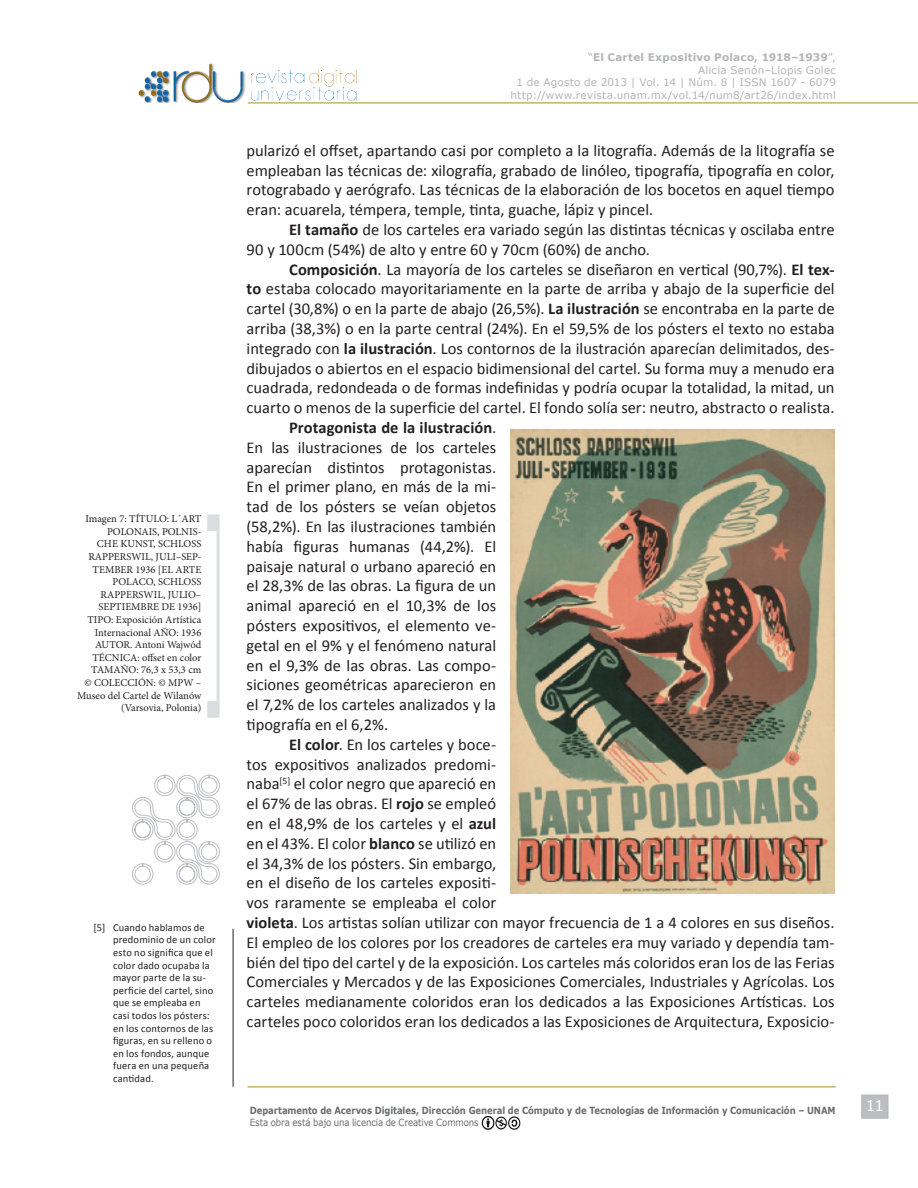
<style>
.page{position:relative;width:918px;height:1188px;background:#fff}
.page>*{position:absolute;margin:0;border:0;box-sizing:border-box;transform-origin:0 0}
.subtitulo_2_de_texto{font:16.5px/19.8px "Calibri";color:#231f20;text-align:justify}
.t1{font:15px "Verdana";color:#fff}
.epigrafe{font:10.5px/12.6px "Minion Pro";color:#231f20;text-align:right}
.nota_al_pie{font:10.5px/12.6px "Calibri";letter-spacing:.015em;color:#231f20}
.t2{font:10.5px/12.6px "Verdana";letter-spacing:.015em;color:#b4b5b8;text-align:right}
.t3{font:700 9.9px "Verdana";letter-spacing:-.01em;color:#6c6d70;scale:.86 1}
.t4{font:9.9px "Verdana";letter-spacing:-.01em;color:#6c6d70;scale:.87 1}
.s1{font-weight:700}
</style>
<div class="page">
<div style="left:861px;top:1095px;width:27px;height:24px;background:#bcbdc0"></div>
<img style="left:138px;top:63px;width:218px;height:39px">
<hr style="left:247px;top:102px;width:671px;height:2px;background:#cbb87c">
<hr style="left:248px;top:103px;width:670px;height:1px;background:#ba9b32">
<hr style="left:247px;top:1086px;width:589px;height:2px;background:#cab677">
<hr style="left:248px;top:1087px;width:588px;height:1px;background:#ba9b32">
<img style="left:481px;top:1116px;width:39px;height:14px">
<img style="left:511px;top:430px;width:324px;height:464px">
<hr style="left:233px;top:929px;width:1px;height:158px;background:#231f20">
<svg style="left:132px;top:775px;width:88px;height:110px"></svg>
<svg style="left:207px;top:514px;width:13px;height:204px"></svg>
<p class="epigrafe" style="left:77px;top:513px;width:126px">Imagen 7: TÍTULO: L´ART<br>POLONAIS, POLNIS-<br>CHE KUNST, SCHLOSS<br>RAPPERSWIL, JULI–SEP-<br>TEMBER 1936 [EL ARTE<br>POLACO, SCHLOSS<br>RAPPERSWIL, JULIO–<br>SEPTIEMBRE DE 1936]<br>TIPO: Exposición Artística<br>Internacional AÑO: 1936<br>AUTOR. Antoni Wajwód<br>TÉCNICA: offset en color<br>TAMAÑO: 76,3 x 53,3 cm<br>© COLECCIÓN: © MPW –<br>Museo del Cartel de Wilanów (Varsovia, Polonia)</p>
<p class="nota_al_pie" style="left:113px;top:921px;width:104px;text-indent:-19px">[5] Cuando hablamos de predominio de un color esto no significa que el color dado ocupaba la mayor parte de la su&shy;perficie del cartel, sino que se empleaba en casi todos los pósters: en los contornos de las figuras, en su relleno o en los fondos, aunque fuera en una pequeña cantidad.</p>
<p class="t2" style="left:511px;top:51px;width:327px">“<span class="s1">El Cartel Expositivo Polaco, 1918–1939</span>”,<br>Alicia Senón–Llopis Golec<br>1 de Agosto de 2013 | Vol. 14 | Núm. 8 | ISSN 1607 - 6079 http://www.revista.unam.mx/vol.14/num8/art26/index.html</p>
<p class="subtitulo_2_de_texto" style="left:247px;top:141px;width:590px">pularizó el offset, apartando casi por completo a la litografía. Además de la litografía se empleaban las técnicas de: xilografía, grabado de linóleo, tipografía, tipografía en color, rotograbado y aerógrafo. Las técnicas de la elaboración de los bocetos en aquel tiempo eran: acuarela, témpera, temple, tinta, guache, lápiz y pincel.</p>
<p class="subtitulo_2_de_texto" style="left:247px;top:220px;width:589px;text-indent:43px"><span class="s1">El tamaño</span> de los carteles era variado según las distintas técnicas y oscilaba entre<br>90 y 100cm (54%) de alto y entre 60 y 70cm (60%) de ancho.</p>
<p class="subtitulo_2_de_texto" style="left:247px;top:259px;width:590px;text-indent:43px"><span class="s1">Composición</span>. La mayoría de los carteles se diseñaron en vertical (90,7%). <span class="s1">El tex&shy;to</span> estaba colocado mayoritariamente en la parte de arriba y abajo de la superficie del cartel (30,8%) o en la parte de abajo (26,5%). <span class="s1">La ilustración</span> se encontraba en la parte de arriba (38,3%) o en la parte central (24%). En el 59,5% de los pósters el texto no estaba integrado con <span class="s1">la ilustración</span>. Los contornos de la ilustración aparecían delimitados, des&shy;dibujados o abiertos en el espacio bidimensional del cartel. Su forma muy a menudo era cuadrada, redondeada o de formas indefinidas y podría ocupar la totalidad, la mitad, un cuarto o menos de la superficie del cartel. El fondo solía ser: neutro, abstracto o realista.</p>
<p class="subtitulo_2_de_texto" style="left:247px;top:418px;width:251px;text-indent:43px"><span class="s1">Protagonista de la ilustración</span>.<br>En las ilustraciones de los carteles aparecían distintos protagonistas.<br>En el primer plano, en más de la mi&shy;tad de los pósters se veían objetos (58,2%). En las ilustraciones también había figuras humanas (44,2%). El paisaje natural o urbano apareció en el 28,3% de las obras. La figura de un animal apareció en el 10,3% de los pósters expositivos, el elemento ve&shy;getal en el 9% y el fenómeno natural en el 9,3% de las obras. Las compo&shy;siciones geométricas aparecieron en el 7,2% de los carteles analizados y la tipografía en el 6,2%.</p>
<p class="subtitulo_2_de_texto" style="left:247px;top:735px;width:590px;text-align:left;text-indent:43px"><span class="s1">El color</span>. En los carteles y boce-<br>tos expositivos analizados predomi-<br>naba<sup>[5]</sup> el color negro que apareció en<br>el 67% de las obras. El <span class="s1">rojo</span> se empleó<br>en el 48,9% de los carteles y el <span class="s1">azul<br></span>en el 43%. El color <span class="s1">blanco</span> se utilizó en<br>el 34,3% de los pósters. Sin embargo,<br>en el diseño de los carteles expositi-<br>vos raramente se empleaba el color<br><span class="s1">violeta</span>. Los artistas solían utilizar con mayor frecuencia de 1 a 4 colores en sus diseños.<br>El empleo de los colores por los creadores de carteles era muy variado y dependía tam&shy;bién del tipo del cartel y de la exposición. Los carteles más coloridos eran los de las Ferias Comerciales y Mercados y de las Exposiciones Comerciales, Industriales y Agrícolas. Los carteles medianamente coloridos eran los dedicados a las Exposiciones Artísticas. Los carteles poco coloridos eran los dedicados a las Exposiciones de Arquitectura, Exposicio-</p>
<p class="t3" style="left:250px;top:1104px;width:683px">Departamento de Acervos Digitales, Dirección General de Cómputo y de Tecnologías de Información y Comunicación – UNAM</p>
<p class="t4" style="left:250px;top:1115px;width:265px">Esta obra está bajo una licencia de Creative Commons</p>
<p class="t1" style="left:866px;top:1096px;width:20px">11</p>
</div>
